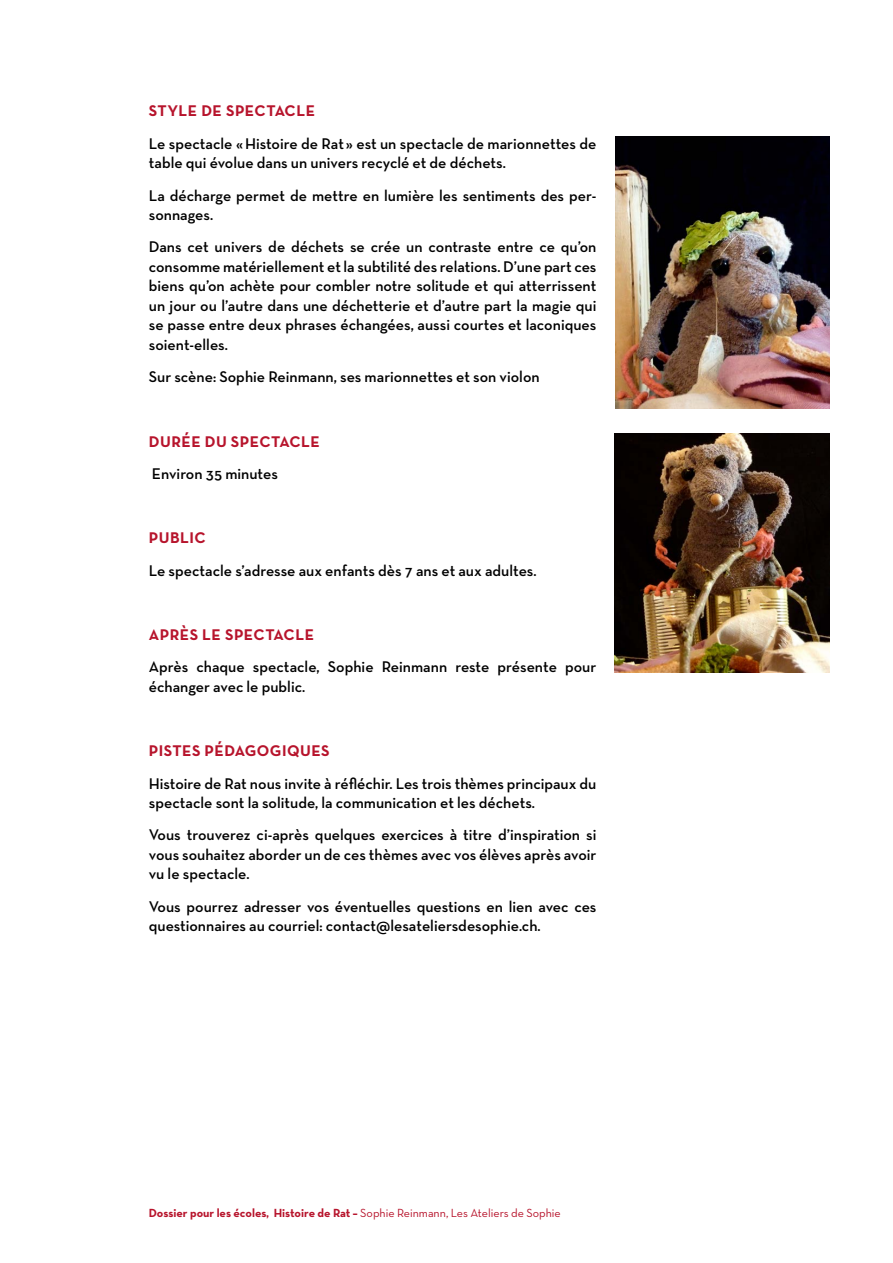
<style>
.page{position:relative;width:893px;height:1263px;background:#fff}
.page>*{position:absolute;margin:0;border:0;box-sizing:border-box;transform-origin:0 0}
.t1{font:600 15.75px/19.5px "Neutra Text TF";color:#000}
.t2{font:700 15.75px "Neutra Text TF";letter-spacing:.03em;color:#b7142c}
.t3{font:700 12px "Neutra Text TF";color:#b7142c}
.s1{font-weight:400}
</style>
<div class="page">
<img style="left:614px;top:434px;width:215px;height:239px">
<img style="left:615px;top:136px;width:214px;height:273px">
<p class="t2" style="left:149px;top:101px;width:168px">STYLE DE SPECTACLE</p>
<p class="t1" style="left:149px;top:133px;width:449px">Le spectacle «Histoire de Rat » est un spectacle de marionnettes de table qui évolue dans un univers recyclé et de déchets.</p>
<p class="t1" style="left:149px;top:185px;width:449px">La décharge permet de mettre en lumière les sentiments des per&shy;sonnages.</p>
<p class="t1" style="left:149px;top:237px;width:449px;text-align:justify">Dans cet univers de déchets se crée un contraste entre ce qu’on consomme matériellement et la subtilité des relations. D’une part ces biens qu’on achète pour combler notre solitude et qui atterrissent un jour ou l’autre dans une déchetterie et d’autre part la magie qui se passe entre deux phrases échangées, aussi courtes et laconiques soient-elles.</p>
<p class="t1" style="left:149px;top:367px;width:392px">Sur scène: Sophie Reinmann, ses marionnettes et son violon</p>
<p class="t2" style="left:149px;top:431px;width:173px">DURÉE DU SPECTACLE</p>
<p class="t1" style="left:152px;top:463px;width:127px">Environ 35 minutes</p>
<p class="t2" style="left:149px;top:528px;width:58px">PUBLIC</p>
<p class="t1" style="left:149px;top:560px;width:389px">Le spectacle s’adresse aux enfants dès 7 ans et aux adultes.</p>
<p class="t2" style="left:149px;top:625px;width:167px">APRÈS LE SPECTACLE</p>
<p class="t1" style="left:149px;top:657px;width:449px">Après chaque spectacle, Sophie Reinmann reste présente pour échanger avec le public.</p>
<p class="t2" style="left:149px;top:741px;width:182px">PISTES PÉDAGOGIQUES</p>
<p class="t1" style="left:149px;top:773px;width:449px">Histoire de Rat nous invite à réfléchir. Les trois thèmes principaux du spectacle sont la solitude, la communication et les déchets.</p>
<p class="t1" style="left:149px;top:825px;width:449px;text-align:justify">Vous trouverez ci-après quelques exercices à titre d’inspiration si vous souhaitez aborder un de ces thèmes avec vos élèves après avoir vu le spectacle.</p>
<p class="t1" style="left:149px;top:896px;width:449px">Vous pourrez adresser vos éventuelles questions en lien avec ces questionnaires au courriel: contact@lesateliersdesophie.ch.</p>
<p class="t3" style="left:149px;top:1206px;width:413px">Dossier pour les écoles, Histoire de Rat – <span class="s1">Sophie Reinmann, Les Ateliers de Sophie</span></p>
</div>
